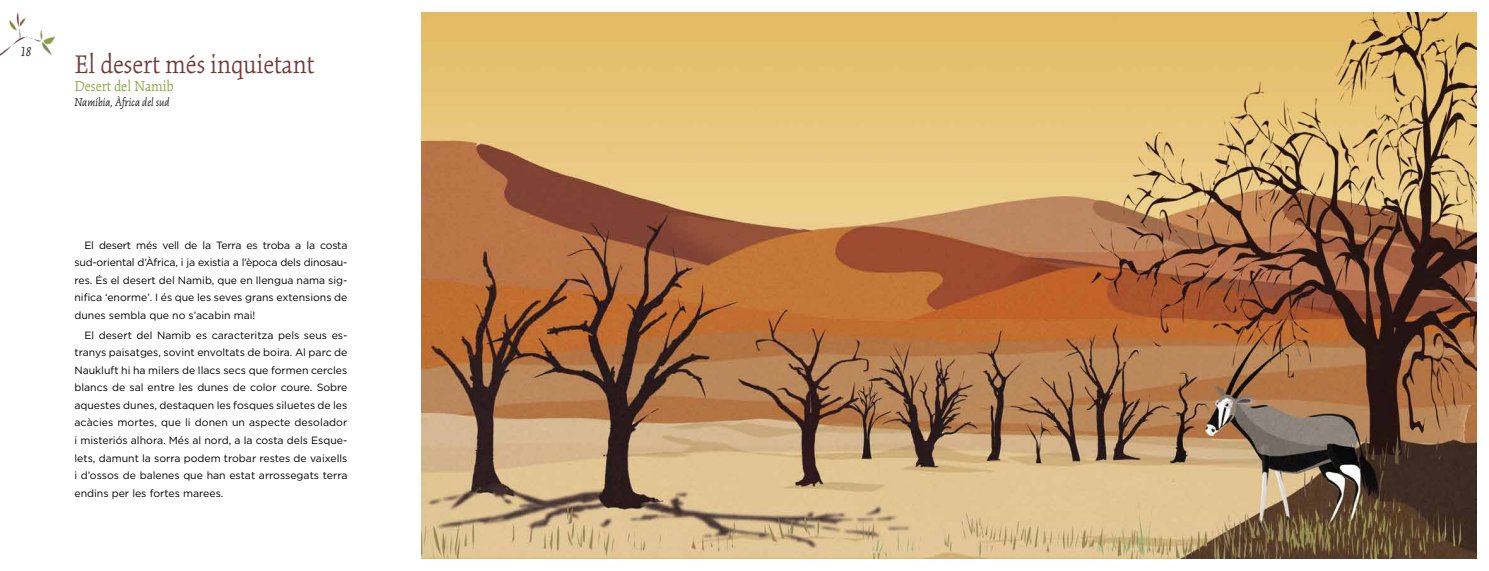
<style>
.page{position:relative;width:1489px;height:571px;background:#fff}
.page>*{position:absolute;margin:0;border:0;box-sizing:border-box;transform-origin:0 0}
.t1{font:300 28px "Kinesis Std";color:#743735}
.t2{font:300 15.75px "Kinesis Std";color:#84a43b}
.t3{font:italic 300 14px "Kinesis Std";color:#000}
.t4{font:italic 300 12.25px "Kinesis Std";color:#000}
.t5{font:10.5px/17.5px "Gotham";color:#000;text-align:justify}
</style>
<div class="page">
<img style="left:0;top:12px;width:55px;height:44px">
<img style="left:422px;top:12px;width:1054px;height:546px">
<h3 class="t3" style="left:21px;top:44px;width:12px">18</h3>
<h1 class="t1" style="left:74px;top:48px;width:242px">El desert més inquietant</h1>
<h2 class="t2" style="left:74px;top:77px;width:101px">Desert del Namib</h2>
<p class="t4" style="left:74px;top:95px;width:97px">Namíbia, Àfrica del sud</p>
<p class="t5" style="left:74px;top:236px;width:274px;text-indent:10px">El desert més vell de la Terra es troba a la costa sud-oriental d’Àfrica, i ja existia a l’època dels dinosau&shy;res. És el desert del Namib, que en llengua nama sig&shy;nifica ‘enorme’. I és que les seves grans extensions de dunes sembla que no s’acabin mai!</p>
<p class="t5" style="left:74px;top:326px;width:274px;text-indent:10px">El desert del Namib es caracteritza pels seus es&shy;tranys paisatges, sovint envoltats de boira. Al parc de Naukluft hi ha milers de llacs secs que formen cercles blancs de sal entre les dunes de color coure. Sobre aquestes dunes, destaquen les fosques siluetes de les acàcies mortes, que li donen un aspecte desolador i misteriós alhora. Més al nord, a la costa dels Esque&shy;lets, damunt la sorra podem trobar restes de vaixells i d’ossos de balenes que han estat arrossegats terra endins per les fortes marees.</p>
</div>
